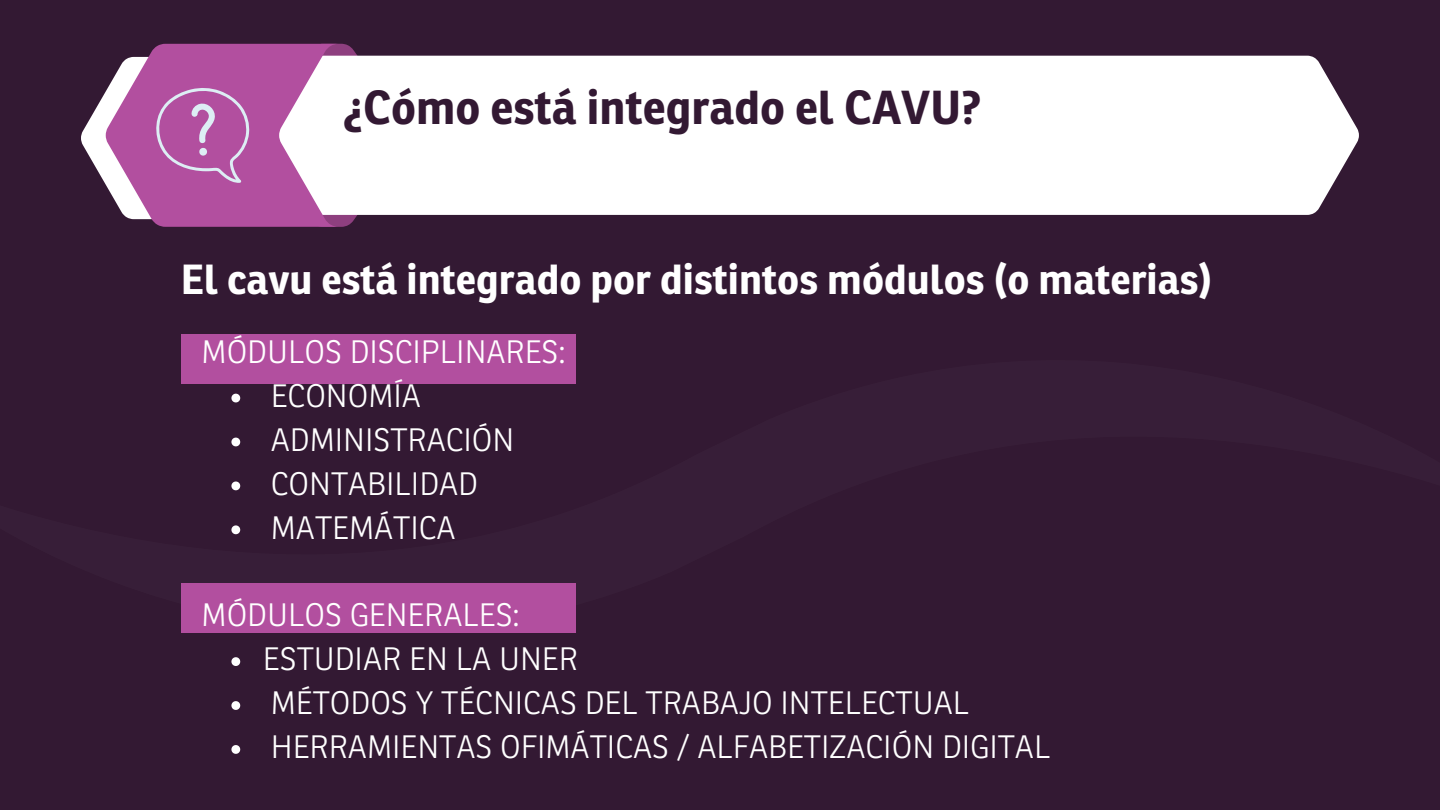
<style>
.page{position:relative;width:1440px;height:810px;background:#331933}
.page>*{position:absolute;margin:0;border:0;box-sizing:border-box;transform-origin:0 0}
.t1{font:700 46.3px "Ronnia";color:#331933}
.t2{font:700 40.9px "Ronnia";color:#fff}
.t3{font:300 31.5px/43.9px "Ronnia";color:#fff}
</style>
<div class="page">
<div style="left:411px;top:56px;width:948px;height:159px;background:#fff"></div>
<svg style="left:81px;top:44px;width:330px;height:183px;background:#bd88b4"></svg>
<div style="left:181px;top:334px;width:395px;height:50px;background:#b24f9f"></div>
<div style="left:181px;top:583px;width:395px;height:50px;background:#b24f9f"></div>
<svg style="left:231px;top:394px;width:9px;height:8px"></svg>
<svg style="left:231px;top:438px;width:9px;height:8px"></svg>
<svg style="left:231px;top:482px;width:9px;height:8px"></svg>
<svg style="left:231px;top:525px;width:9px;height:9px"></svg>
<svg style="left:231px;top:657px;width:9px;height:9px"></svg>
<svg style="left:231px;top:701px;width:9px;height:9px"></svg>
<svg style="left:231px;top:745px;width:9px;height:9px"></svg>
<h1 class="t1" style="left:343px;top:80px;width:640px">¿Cómo está integrado el CAVU?</h1>
<p class="t2" style="left:181px;top:255px;width:1033px">El cavu está integrado por distintos módulos (o materias)</p>
<p class="t3" style="left:202px;top:331px;width:366px">MÓDULOS DISCIPLINARES:</p>
<p class="t3" style="left:271px;top:375px;width:245px">ECONOMÍA<br>ADMINISTRACIÓN<br>CONTABILIDAD<br>MATEMÁTICA</p>
<p class="t3" style="left:202px;top:595px;width:320px">MÓDULOS GENERALES:</p>
<p class="t3" style="left:263px;top:639px;width:789px">ESTUDIAR EN LA UNER<br>MÉTODOS Y TÉCNICAS DEL TRABAJO INTELECTUAL<br>HERRAMIENTAS OFIMÁTICAS / ALFABETIZACIÓN DIGITAL</p>
</div>
